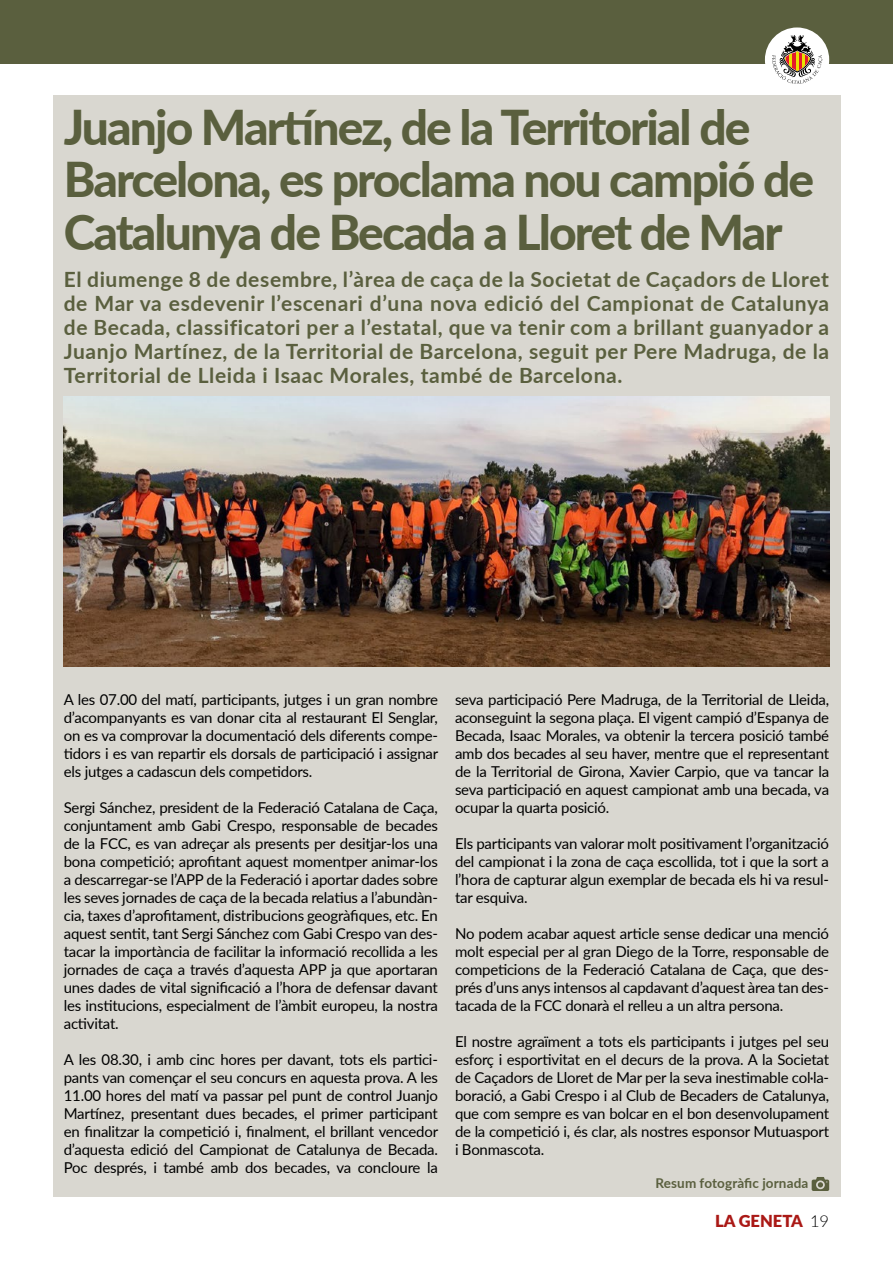
<style>
.page{position:relative;width:893px;height:1263px;background:#fff}
.page>*{position:absolute;margin:0;border:0;box-sizing:border-box;transform-origin:0 0}
.t1{font:800 48px/52.5px "Lato";letter-spacing:-.04em;color:#5a5f3e}
.t2{font:700 21px/24px "Lato";letter-spacing:.03em;color:#5a5f3e;text-align:justify}
.t3{font:900 16.5px "Lato";color:#aa1916}
.t4{font:15px/18px "Lato";letter-spacing:-.015em;color:#000;text-align:justify}
.t5{font:700 13.5px "Lato";letter-spacing:.01em;color:#5a5f3e}
.s1{font-weight:300;color:#000}
</style>
<div class="page">
<div style="left:53px;top:95px;width:787px;height:1102px;background:#d9d7d0"></div>
<div style="left:0;top:0;width:893px;height:64px;background:#5a5f3e"></div>
<div style="left:765px;top:27px;width:64px;height:65px;background:#fff;border-radius:50%"></div>
<svg style="left:772px;top:35px;width:51px;height:49px"></svg>
<img style="left:64px;top:396px;width:765px;height:270px">
<svg style="left:812px;top:1177px;width:17px;height:14px"></svg>
<h1 class="t1" style="left:64px;top:99px;width:752px">Juanjo Martínez, de la Territorial de<br>Barcelona, es proclama nou campió de<br>Catalunya de Becada a Lloret de Mar</h1>
<p class="t2" style="left:64px;top:266px;width:767px">El diumenge 8 de desembre, l’àrea de caça de la Societat de Caçadors de Lloret de Mar va esdevenir l’escenari d’una nova edició del Campionat de Catalunya de Becada, classificatori per a l’estatal, que va tenir com a brillant guanyador a Juanjo Martínez, de la Territorial de Barcelona, seguit per Pere Madruga, de la Territorial de Lleida i Isaac Morales, també de Barcelona.</p>
<p class="t4" style="left:64px;top:690px;width:376px">A les 07.00 del matí, participants, jutges i un gran nombre d’acompanyants es van donar cita al restaurant El Senglar, on es va comprovar la documentació dels diferents compe&shy;tidors i es van repartir els dorsals de participació i assignar els jutges a cadascun dels competidors.</p>
<p class="t4" style="left:64px;top:798px;width:376px">Sergi Sánchez, president de la Federació Catalana de Caça, conjuntament amb Gabi Crespo, responsable de becades de la FCC, es van adreçar als presents per desitjar-los una bona competició; aprofitant aquest momentper animar-los a descarregar-se l’APP de la Federació i aportar dades sobre les seves jornades de caça de la becada relatius a l’abundàn&shy;cia, taxes d’aprofitament, distribucions geogràfiques, etc. En aquest sentit, tant Sergi Sánchez com Gabi Crespo van des&shy;tacar la importància de facilitar la informació recollida a les jornades de caça a través d’aquesta APP ja que aportaran unes dades de vital significació a l’hora de defensar davant les institucions, especialment de l’àmbit europeu, la nostra activitat.</p>
<p class="t4" style="left:64px;top:1050px;width:376px">A les 08.30, i amb cinc hores per davant, tots els partici&shy;pants van començar el seu concurs en aquesta prova. A les 11.00 hores del matí va passar pel punt de control Juanjo Martínez, presentant dues becades, el primer participant en finalitzar la competició i, finalment, el brillant vencedor d’aquesta edició del Campionat de Catalunya de Becada.<br>Poc després, i també amb dos becades, va concloure la</p>
<p class="t4" style="left:455px;top:690px;width:376px">seva participació Pere Madruga, de la Territorial de Lleida, aconseguint la segona plaça. El vigent campió d’Espanya de Becada, Isaac Morales, va obtenir la tercera posició també amb dos becades al seu haver, mentre que el representant de la Territorial de Girona, Xavier Carpio, que va tancar la seva participació en aquest campionat amb una becada, va ocupar la quarta posició.</p>
<p class="t4" style="left:455px;top:834px;width:376px">Els participants van valorar molt positivament l’organització del campionat i la zona de caça escollida, tot i que la sort a l’hora de capturar algun exemplar de becada els hi va resul&shy;tar esquiva.</p>
<p class="t4" style="left:455px;top:924px;width:376px">No podem acabar aquest article sense dedicar una menció molt especial per al gran Diego de la Torre, responsable de competicions de la Federació Catalana de Caça, que des&shy;prés d’uns anys intensos al capdavant d’aquest àrea tan des&shy;tacada de la FCC donarà el relleu a un altra persona.</p>
<p class="t4" style="left:455px;top:1032px;width:376px">El nostre agraïment a tots els participants i jutges pel seu esforç i esportivitat en el decurs de la prova. A la Societat de Caçadors de Lloret de Mar per la seva inestimable col·la&shy;boració, a Gabi Crespo i al Club de Becaders de Catalunya, que com sempre es van bolcar en el bon desenvolupament de la competició i, és clar, als nostres esponsor Mutuasport i Bonmascota.</p>
<p class="t5" style="left:655px;top:1173px;width:154px">Resum fotogràfic jornada</p>
<p class="t3" style="left:715px;top:1208px;width:116px">LA GENETA <span class="s1">19</span></p>
</div>
